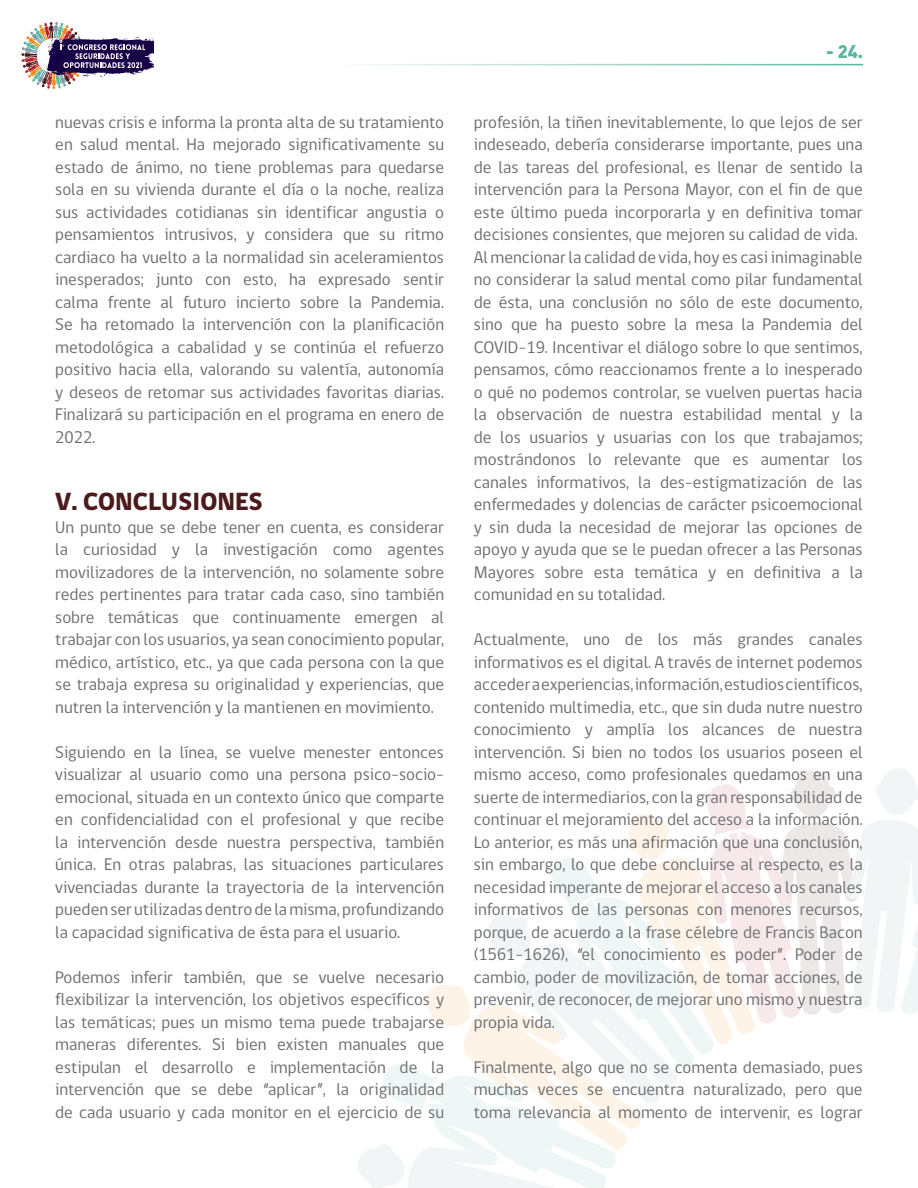
<style>
.page{position:relative;width:918px;height:1188px;background:#fff}
.page>*{position:absolute;margin:0;border:0;box-sizing:border-box;transform-origin:0 0}
.TITULOS{font:800 25.5px "gob CL";color:#4d1a1c}
.t1{font:900 18px "DIN";color:#59b59e}
.TEXTO{font:17.25px/22.5px "gob CL";color:#6c6d70;text-align:justify}
</style>
<div class="page">
<svg style="left:21px;top:22px;width:133px;height:67px"></svg>
<svg style="left:358px;top:768px;width:560px;height:420px"></svg>
<p class="TEXTO" style="left:55px;top:111px;width:390px">nuevas crisis e informa la pronta alta de su tratamiento en salud mental. Ha mejorado significativamente su estado de ánimo, no tiene problemas para quedarse sola en su vivienda durante el día o la noche, realiza sus actividades cotidianas sin identificar angustia o pensamientos intrusivos, y considera que su ritmo cardiaco ha vuelto a la normalidad sin aceleramientos inesperados; junto con esto, ha expresado sentir calma frente al futuro incierto sobre la Pandemia.<br>Se ha retomado la intervención con la planificación metodológica a cabalidad y se continúa el refuerzo positivo hacia ella, valorando su valentía, autonomía y deseos de retomar sus actividades favoritas diarias.<br>Finalizará su participación en el programa en enero de 2022.</p>
<p class="TITULOS" style="left:55px;top:484px;width:209px">V. CONCLUSIONES</p>
<p class="TEXTO" style="left:55px;top:516px;width:390px">Un punto que se debe tener en cuenta, es considerar la curiosidad y la investigación como agentes movilizadores de la intervención, no solamente sobre redes pertinentes para tratar cada caso, sino también sobre temáticas que continuamente emergen al trabajar con los usuarios, ya sean conocimiento popular, médico, artístico, etc., ya que cada persona con la que se trabaja expresa su originalidad y experiencias, que nutren la intervención y la mantienen en movimiento.</p>
<p class="TEXTO" style="left:55px;top:741px;width:390px">Siguiendo en la línea, se vuelve menester entonces visualizar al usuario como una persona psico-socio&shy;emocional, situada en un contexto único que comparte en confidencialidad con el profesional y que recibe la intervención desde nuestra perspectiva, también única. En otras palabras, las situaciones particulares vivenciadas durante la trayectoria de la intervención pueden ser utilizadas dentro de la misma, profundizando la capacidad significativa de ésta para el usuario.</p>
<p class="TEXTO" style="left:55px;top:966px;width:390px">Podemos inferir también, que se vuelve necesario flexibilizar la intervención, los objetivos específicos y las temáticas; pues un mismo tema puede trabajarse maneras diferentes. Si bien existen manuales que estipulan el desarrollo e implementación de la intervención que se debe “aplicar”, la originalidad de cada usuario y cada monitor en el ejercicio de su</p>
<p class="t1" style="left:826px;top:39px;width:38px">- 24.</p>
<p class="TEXTO" style="left:474px;top:111px;width:390px">profesión, la tiñen inevitablemente, lo que lejos de ser indeseado, debería considerarse importante, pues una de las tareas del profesional, es llenar de sentido la intervención para la Persona Mayor, con el fin de que este último pueda incorporarla y en definitiva tomar decisiones consientes, que mejoren su calidad de vida.</p>
<p class="TEXTO" style="left:474px;top:246px;width:390px">Al mencionar la calidad de vida, hoy es casi inimaginable no considerar la salud mental como pilar fundamental de ésta, una conclusión no sólo de este documento, sino que ha puesto sobre la mesa la Pandemia del COVID-19. Incentivar el diálogo sobre lo que sentimos, pensamos, cómo reaccionamos frente a lo inesperado o qué no podemos controlar, se vuelven puertas hacia la observación de nuestra estabilidad mental y la de los usuarios y usuarias con los que trabajamos; mostrándonos lo relevante que es aumentar los canales informativos, la des-estigmatización de las enfermedades y dolencias de carácter psicoemocional y sin duda la necesidad de mejorar las opciones de apoyo y ayuda que se le puedan ofrecer a las Personas Mayores sobre esta temática y en definitiva a la comunidad en su totalidad.</p>
<p class="TEXTO" style="left:474px;top:629px;width:390px">Actualmente, uno de los más grandes canales informativos es el digital. A través de internet podemos acceder a experiencias, información, estudios científicos, contenido multimedia, etc., que sin duda nutre nuestro conocimiento y amplía los alcances de nuestra intervención. Si bien no todos los usuarios poseen el mismo acceso, como profesionales quedamos en una suerte de intermediarios, con la gran responsabilidad de continuar el mejoramiento del acceso a la información.<br>Lo anterior, es más una afirmación que una conclusión, sin embargo, lo que debe concluirse al respecto, es la necesidad imperante de mejorar el acceso a los canales informativos de las personas con menores recursos, porque, de acuerdo a la frase célebre de Francis Bacon (1561-1626), “el conocimiento es poder”. Poder de cambio, poder de movilización, de tomar acciones, de prevenir, de reconocer, de mejorar uno mismo y nuestra propia vida.</p>
<p class="TEXTO" style="left:474px;top:1056px;width:390px">Finalmente, algo que no se comenta demasiado, pues muchas veces se encuentra naturalizado, pero que toma relevancia al momento de intervenir, es lograr</p>
</div>
